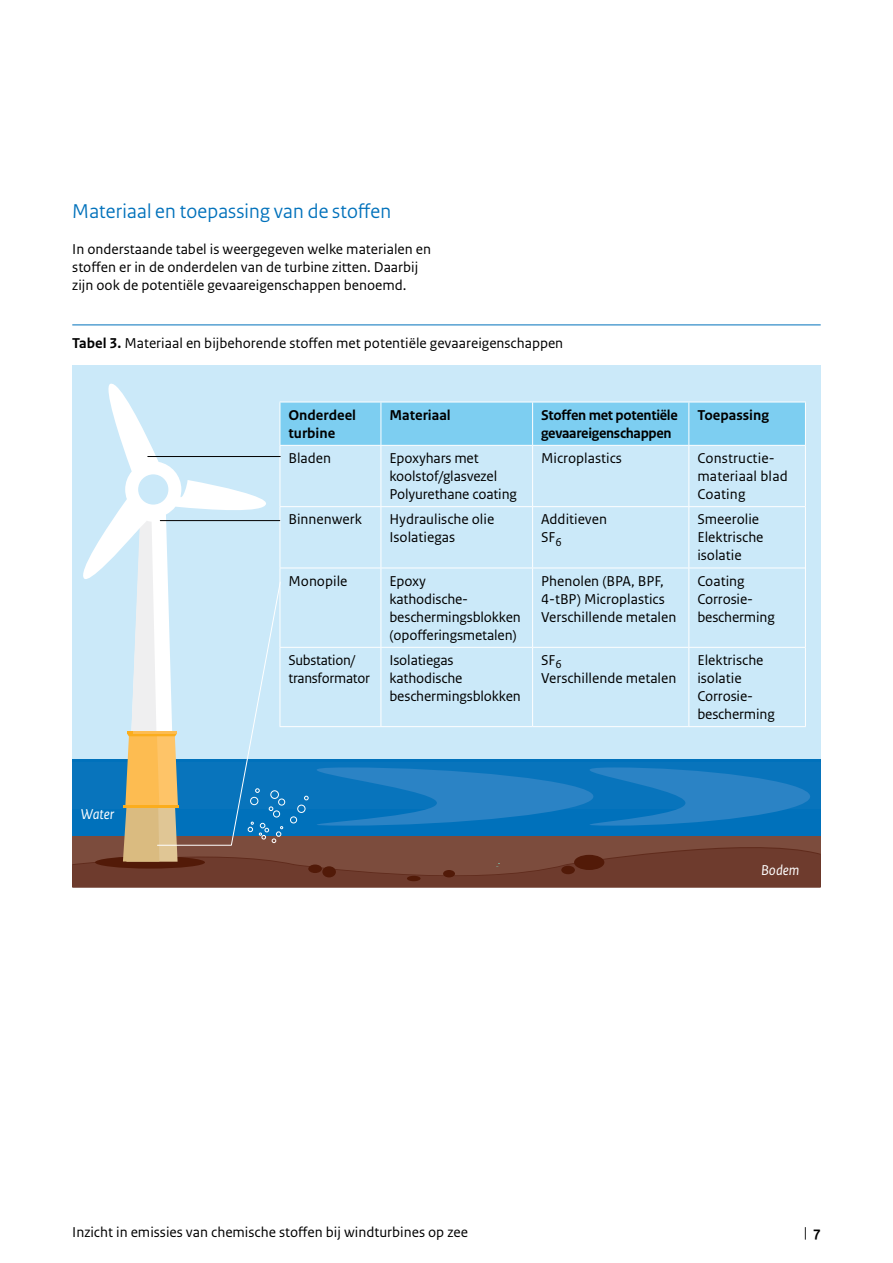
<style>
.page{position:relative;width:893px;height:1263px;background:#fff}
.page>*{position:absolute;margin:0;border:0;box-sizing:border-box;transform-origin:0 0}
._05_RIVM_Paragraafko{font:21px "Rijksoverheid Sans Heading";letter-spacing:.01em;color:#0071bb}
._32_RIVM_Tabel_Brood{font:15px/18px "Rijksoverheid Sans Text";color:#000}
._10_RIVM_Broodtekst{font:15px/18px "Rijksoverheid Sans Text";color:#000}
._30_RIVM_Tabel_Titel{font:15px "Rijksoverheid Sans Text";color:#000}
._31_RIVM_Tabel_Kop_1{font:700 15px "Rijksoverheid Sans Text";letter-spacing:-.02em;color:#000}
._31_RIVM_Tabel_Kop_1-2{font:700 15px/18px "Rijksoverheid Sans Text";color:#000}
._32_RIVM_Tabel_Brood-2{font:15px/18px "Rijksoverheid Sans Text";letter-spacing:-.02em;color:#000}
.t1{font:italic 15px "Rijksoverheid Sans Text";color:#fff}
.s1{font-weight:700}
</style>
<div class="page">
<hr style="left:72px;top:324px;width:749px;height:1px;background:#0071bb">
<div style="left:72px;top:366px;width:749px;height:438px;background:#cbe9f9"></div>
<svg style="left:108px;top:383px;width:158px;height:123px"></svg>
<div style="left:281px;top:403px;width:524px;height:42px;background:#7dcef1"></div>
<hr style="left:280px;top:446px;width:1px;height:60px;background:#fff">
<hr style="left:688px;top:446px;width:1px;height:60px;background:#fff">
<hr style="left:381px;top:446px;width:1px;height:60px;background:#fff">
<hr style="left:532px;top:446px;width:1px;height:60px;background:#fff">
<hr style="left:805px;top:446px;width:1px;height:61px;background:#fff">
<hr style="left:280px;top:402px;width:101px;height:1px;background:#fff">
<hr style="left:381px;top:402px;width:152px;height:1px;background:#fff">
<hr style="left:533px;top:402px;width:156px;height:1px;background:#fff">
<hr style="left:689px;top:402px;width:117px;height:1px;background:#fff">
<hr style="left:280px;top:402px;width:1px;height:43px;background:#fff">
<hr style="left:381px;top:402px;width:1px;height:43px;background:#fff">
<hr style="left:532px;top:402px;width:1px;height:43px;background:#fff">
<hr style="left:688px;top:402px;width:1px;height:43px;background:#fff">
<hr style="left:805px;top:402px;width:1px;height:43px;background:#fff">
<hr style="left:280px;top:445px;width:101px;height:1px;background:#fff">
<hr style="left:381px;top:445px;width:152px;height:1px;background:#fff">
<hr style="left:533px;top:445px;width:156px;height:1px;background:#fff">
<hr style="left:689px;top:445px;width:117px;height:1px;background:#fff">
<svg style="left:72px;top:506px;width:749px;height:382px"></svg>
<hr style="left:160px;top:520px;width:120px;height:1px;background:#000">
<hr style="left:148px;top:456px;width:132px;height:1px;background:#000">
<p class="_05_RIVM_Paragraafko" style="left:72px;top:199px;width:320px">Materiaal en toepassing van de stoffen</p>
<p class="_10_RIVM_Broodtekst" style="left:72px;top:240px;width:360px">In onderstaande tabel is weergegeven welke materialen en stoffen er in de onderdelen van de turbine zitten. Daarbij zijn ook de potentiële gevaareigenschappen benoemd.</p>
<p class="_30_RIVM_Tabel_Titel" style="left:72px;top:334px;width:492px"><span class="s1">Tabel 3.</span> Materiaal en bijbehorende stoffen met potentiële gevaareigenschappen</p>
<p class="_31_RIVM_Tabel_Kop_1-2" style="left:288px;top:406px;width:69px">Onderdeel turbine</p>
<p class="_31_RIVM_Tabel_Kop_1-2" style="left:389px;top:406px;width:63px">Materiaal</p>
<p class="_31_RIVM_Tabel_Kop_1" style="left:541px;top:406px;width:138px">Stoffen met potentiële</p>
<p class="_31_RIVM_Tabel_Kop_1" style="left:541px;top:424px;width:132px">gevaareigenschappen</p>
<p class="_31_RIVM_Tabel_Kop_1-2" style="left:697px;top:406px;width:73px">Toepassing</p>
<p class="t1" style="left:81px;top:806px;width:35px">Water</p>
<p class="_32_RIVM_Tabel_Brood" style="left:288px;top:449px;width:44px">Bladen</p>
<p class="_32_RIVM_Tabel_Brood" style="left:389px;top:449px;width:109px">Epoxyhars met koolstof/glasvezel</p>
<p class="_32_RIVM_Tabel_Brood" style="left:389px;top:485px;width:129px">Polyurethane coating</p>
<p class="_32_RIVM_Tabel_Brood" style="left:288px;top:511px;width:75px">Binnenwerk</p>
<p class="_32_RIVM_Tabel_Brood" style="left:389px;top:511px;width:106px">Hydraulische olie</p>
<p class="_32_RIVM_Tabel_Brood" style="left:389px;top:529px;width:67px">Isolatiegas</p>
<p class="_32_RIVM_Tabel_Brood" style="left:288px;top:572px;width:60px">Monopile</p>
<p class="_32_RIVM_Tabel_Brood" style="left:389px;top:572px;width:38px">Epoxy</p>
<p class="_32_RIVM_Tabel_Brood" style="left:389px;top:590px;width:133px">kathodische&shy;beschermingsblokken (opofferingsmetalen)</p>
<p class="_32_RIVM_Tabel_Brood-2" style="left:288px;top:651px;width:83px">Substation/ transformator</p>
<p class="_32_RIVM_Tabel_Brood" style="left:389px;top:651px;width:66px">Isolatiegas</p>
<p class="_32_RIVM_Tabel_Brood" style="left:389px;top:669px;width:133px">kathodische beschermingsblokken</p>
<p class="_32_RIVM_Tabel_Brood" style="left:541px;top:449px;width:82px">Microplastics</p>
<p class="_32_RIVM_Tabel_Brood" style="left:697px;top:449px;width:92px">Constructie&shy;materiaal blad</p>
<p class="_32_RIVM_Tabel_Brood" style="left:697px;top:485px;width:50px">Coating</p>
<p class="_32_RIVM_Tabel_Brood" style="left:541px;top:511px;width:68px">Additieven</p>
<p class="_32_RIVM_Tabel_Brood" style="left:541px;top:529px;width:22px">SF<sub>6</sub></p>
<p class="_32_RIVM_Tabel_Brood" style="left:541px;top:572px;width:125px">Phenolen (BPA, BPF,<br>4-tBP) Microplastics</p>
<p class="_32_RIVM_Tabel_Brood" style="left:541px;top:608px;width:137px">Verschillende metalen</p>
<p class="_32_RIVM_Tabel_Brood" style="left:541px;top:651px;width:22px">SF<sub>6</sub></p>
<p class="_32_RIVM_Tabel_Brood" style="left:541px;top:669px;width:137px">Verschillende metalen</p>
<p class="_32_RIVM_Tabel_Brood" style="left:697px;top:511px;width:63px">Smeerolie</p>
<p class="_32_RIVM_Tabel_Brood" style="left:697px;top:529px;width:68px">Elektrische isolatie</p>
<p class="_32_RIVM_Tabel_Brood" style="left:697px;top:572px;width:49px">Coating</p>
<p class="_32_RIVM_Tabel_Brood" style="left:697px;top:590px;width:79px">Corrosie&shy;bescherming</p>
<p class="_32_RIVM_Tabel_Brood" style="left:697px;top:651px;width:68px">Elektrische isolatie</p>
<p class="_32_RIVM_Tabel_Brood" style="left:697px;top:687px;width:79px">Corrosie&shy;bescherming</p>
<p class="t1" style="left:761px;top:862px;width:40px">Bodem</p>
<p class="_10_RIVM_Broodtekst" style="left:72px;top:1223px;width:397px">Inzicht in emissies van chemische stoffen bij windturbines op zee</p>
<p class="_10_RIVM_Broodtekst" style="left:804px;top:1223px;width:18px">| <span class="s1">7</span></p>
</div>
